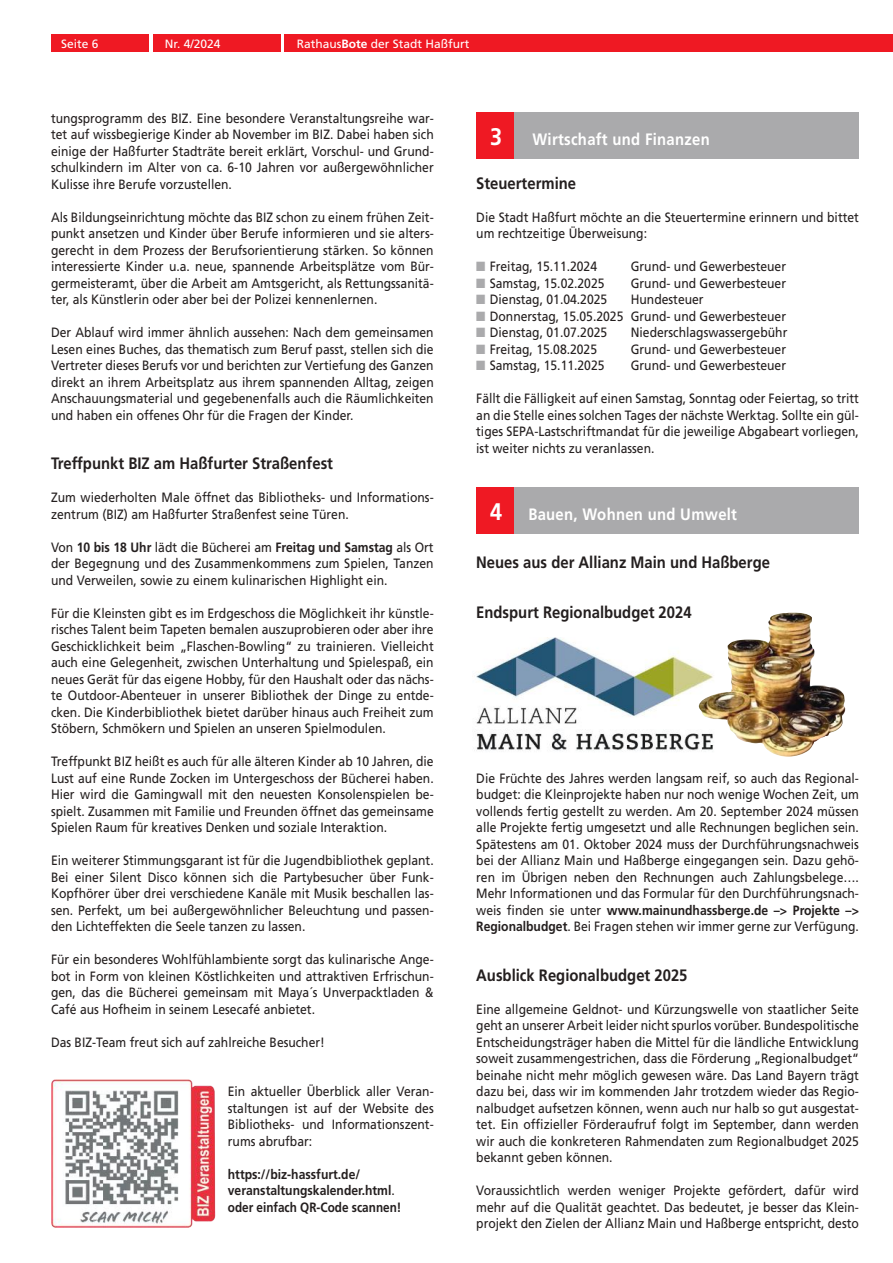
<style>
.page{position:relative;width:893px;height:1263px;background:#fff}
.page>*{position:absolute;margin:0;border:0;box-sizing:border-box;transform-origin:0 0}
.t1{font:700 24px "Frutiger";color:#fff;scale:.9 1}
.t2{font:700 16.5px "Frutiger";color:#241f1f;scale:.9 1}
.t3{font:700 16.5px "Frutiger";letter-spacing:.02em;color:#fff;scale:.9 1}
.t4{font:13.5px/16.5px "Frutiger";color:#241f1f;text-align:justify;scale:.9 1}
.t5{font:700 13.5px/16.5px "Frutiger";color:#241f1f;scale:.9 1}
.t6{font:12px "Frutiger";color:#fff}
.s1{font-weight:700}
.s2{font-weight:400}
.s3{color:#aaaaac}
.s4{font-size:24px}
</style>
<div class="page">
<div style="left:51px;top:34px;width:98px;height:17px;background:#ef1923"></div>
<div style="left:153px;top:34px;width:128px;height:17px;background:#ef1923"></div>
<div style="left:285px;top:34px;width:608px;height:17px;background:#ef1923"></div>
<img style="left:51px;top:1080px;width:165px;height:147px">
<div style="left:476px;top:112px;width:38px;height:47px;background:#ef1923"></div>
<div style="left:514px;top:112px;width:345px;height:47px;background:#aaaaac"></div>
<div style="left:476px;top:487px;width:38px;height:47px;background:#ef1923"></div>
<div style="left:514px;top:487px;width:345px;height:47px;background:#aaaaac"></div>
<img style="left:476px;top:637px;width:222px;height:114px">
<img style="left:698px;top:613px;width:148px;height:144px">
<p class="t6" style="left:61px;top:37px;width:39px">Seite 6</p>
<p class="t6" style="left:165px;top:37px;width:57px">Nr. 4/2024</p>
<p class="t6" style="left:297px;top:37px;width:174px">Rathaus<span class="s1">Bote</span> der Stadt Haßfurt</p>
<p class="t4" style="left:51px;top:110px;width:427px">tungsprogramm des BIZ. Eine besondere Veranstaltungsreihe war&shy;tet auf wissbegierige Kinder ab November im BIZ. Dabei haben sich einige der Haßfurter Stadträte bereit erklärt, Vorschul- und Grund&shy;schulkindern im Alter von ca. 6-10 Jahren vor außergewöhnlicher Kulisse ihre Berufe vorzustellen.</p>
<p class="t4" style="left:51px;top:209px;width:427px">Als Bildungseinrichtung möchte das BIZ schon zu einem frühen Zeit&shy;punkt ansetzen und Kinder über Berufe informieren und sie alters&shy;gerecht in dem Prozess der Berufsorientierung stärken. So können interessierte Kinder u.a. neue, spannende Arbeitsplätze vom Bür&shy;germeisteramt, über die Arbeit am Amtsgericht, als Rettungssanitä&shy;ter, als Künstlerin oder aber bei der Polizei kennenlernen.</p>
<p class="t4" style="left:51px;top:324px;width:427px">Der Ablauf wird immer ähnlich aussehen: Nach dem gemeinsamen Lesen eines Buches, das thematisch zum Beruf passt, stellen sich die Vertreter dieses Berufs vor und berichten zur Vertiefung des Ganzen direkt an ihrem Arbeitsplatz aus ihrem spannenden Alltag, zeigen Anschauungsmaterial und gegebenenfalls auch die Räumlichkeiten und haben ein offenes Ohr für die Fragen der Kinder.</p>
<p class="t2" style="left:51px;top:454px;width:315px">Treffpunkt BIZ am Haßfurter Straßenfest</p>
<p class="t4" style="left:51px;top:489px;width:427px">Zum wiederholten Male öffnet das Bibliotheks- und Informations&shy;zentrum (BIZ) am Haßfurter Straßenfest seine Türen.</p>
<p class="t4" style="left:51px;top:539px;width:427px">Von <span class="s1">10 bis 18 Uhr</span> lädt die Bücherei am <span class="s1">Freitag und Samstag</span> als Ort der Begegnung und des Zusammenkommens zum Spielen, Tanzen und Verweilen, sowie zu einem kulinarischen Highlight ein.</p>
<p class="t4" style="left:51px;top:605px;width:427px">Für die Kleinsten gibt es im Erdgeschoss die Möglichkeit ihr künstle&shy;risches Talent beim Tapeten bemalen auszuprobieren oder aber ihre Geschicklichkeit beim „Flaschen-Bowling“ zu trainieren. Vielleicht auch eine Gelegenheit, zwischen Unterhaltung und Spielespaß, ein neues Gerät für das eigene Hobby, für den Haushalt oder das nächs&shy;te Outdoor-Abenteuer in unserer Bibliothek der Dinge zu entde&shy;cken. Die Kinderbibliothek bietet darüber hinaus auch Freiheit zum Stöbern, Schmökern und Spielen an unseren Spielmodulen.</p>
<p class="t4" style="left:51px;top:753px;width:427px">Treffpunkt BIZ heißt es auch für alle älteren Kinder ab 10 Jahren, die Lust auf eine Runde Zocken im Untergeschoss der Bücherei haben.<br>Hier wird die Gamingwall mit den neuesten Konsolenspielen be&shy;spielt. Zusammen mit Familie und Freunden öffnet das gemeinsame Spielen Raum für kreatives Denken und soziale Interaktion.</p>
<p class="t4" style="left:51px;top:852px;width:427px">Ein weiterer Stimmungsgarant ist für die Jugendbibliothek geplant.<br>Bei einer Silent Disco können sich die Partybesucher über Funk-Kopfhörer über drei verschiedene Kanäle mit Musik beschallen las&shy;sen. Perfekt, um bei außergewöhnlicher Beleuchtung und passen&shy;den Lichteffekten die Seele tanzen zu lassen.</p>
<p class="t4" style="left:51px;top:951px;width:427px">Für ein besonderes Wohlfühlambiente sorgt das kulinarische Ange&shy;bot in Form von kleinen Köstlichkeiten und attraktiven Erfrischun&shy;gen, das die Bücherei gemeinsam mit Maya´s Unverpacktladen &amp; Café aus Hofheim in seinem Lesecafé anbietet.</p>
<p class="t4" style="left:51px;top:1034px;width:306px">Das BIZ-Team freut sich auf zahlreiche Besucher!</p>
<p class="t4" style="left:228px;top:1083px;width:230px">Ein aktueller Überblick aller Veran&shy;staltungen ist auf der Website des Bibliotheks- und Informationszent&shy;rums abrufbar:</p>
<p class="t5" style="left:228px;top:1166px;width:194px">https://biz-hassfurt.de/ veranstaltungskalender.html<span class="s2">. </span>oder einfach QR-Code scannen!</p>
<h1 class="t1" style="left:490px;top:122px;width:15px">3</h1>
<p class="t3" style="left:532px;top:129px;width:199px">Wirtschaft und Finanzen</p>
<p class="t2" style="left:476px;top:173px;width:112px">Steuertermine</p>
<p class="t4" style="left:476px;top:209px;width:427px">Die Stadt Haßfurt möchte an die Steuertermine erinnern und bittet um rechtzeitige Überweisung:</p>
<p class="t4" style="left:476px;top:258px;width:136px"><span class="s3">■</span> Freitag, 15.11.2024</p>
<p class="t4" style="left:631px;top:258px;width:174px">Grund- und Gewerbesteuer</p>
<p class="t4" style="left:476px;top:275px;width:144px"><span class="s3">■</span> Samstag, 15.02.2025</p>
<p class="t4" style="left:631px;top:275px;width:174px">Grund- und Gewerbesteuer</p>
<p class="t4" style="left:476px;top:291px;width:147px"><span class="s3">■</span> Dienstag, 01.04.2025</p>
<p class="t4" style="left:631px;top:291px;width:83px">Hundesteuer</p>
<p class="t4" style="left:476px;top:308px;width:346px"><span class="s3">■</span> Donnerstag, 15.05.2025 Grund- und Gewerbesteuer</p>
<p class="t4" style="left:476px;top:324px;width:147px"><span class="s3">■</span> Dienstag, 01.07.2025</p>
<p class="t4" style="left:631px;top:324px;width:176px">Niederschlagswassergebühr</p>
<p class="t4" style="left:476px;top:341px;width:136px"><span class="s3">■</span> Freitag, 15.08.2025</p>
<p class="t4" style="left:631px;top:341px;width:174px">Grund- und Gewerbesteuer</p>
<p class="t4" style="left:476px;top:357px;width:144px"><span class="s3">■</span> Samstag, 15.11.2025</p>
<p class="t4" style="left:631px;top:357px;width:174px">Grund- und Gewerbesteuer</p>
<p class="t4" style="left:476px;top:390px;width:427px">Fällt die Fälligkeit auf einen Samstag, Sonntag oder Feiertag, so tritt an die Stelle eines solchen Tages der nächste Werktag. Sollte ein gül&shy;tiges SEPA-Lastschriftmandat für die jeweilige Abgabeart vorliegen, ist weiter nichts zu veranlassen.</p>
<p class="t3" style="left:490px;top:504px;width:276px"><span class="s4">4</span> Bauen, Wohnen und Umwelt</p>
<p class="t2" style="left:476px;top:553px;width:328px">Neues aus der Allianz Main und Haßberge</p>
<p class="t2" style="left:476px;top:602px;width:241px">Endspurt Regionalbudget 2024</p>
<p class="t4" style="left:476px;top:770px;width:427px">Die Früchte des Jahres werden langsam reif, so auch das Regional&shy;budget: die Kleinprojekte haben nur noch wenige Wochen Zeit, um vollends fertig gestellt zu werden. Am 20. September 2024 müssen alle Projekte fertig umgesetzt und alle Rechnungen beglichen sein.<br>Spätestens am 01. Oktober 2024 muss der Durchführungsnachweis bei der Allianz Main und Haßberge eingegangen sein. Dazu gehö&shy;ren im Übrigen neben den Rechnungen auch Zahlungsbelege….<br>Mehr Informationen und das Formular für den Durchführungsnach&shy;weis finden sie unter <span class="s1">www.mainundhassberge.de –&gt; Projekte –&gt; Regionalbudget</span>. Bei Fragen stehen wir immer gerne zur Verfügung.</p>
<p class="t2" style="left:476px;top:965px;width:236px">Ausblick Regionalbudget 2025</p>
<p class="t4" style="left:476px;top:1001px;width:427px">Eine allgemeine Geldnot- und Kürzungswelle von staatlicher Seite geht an unserer Arbeit leider nicht spurlos vorüber. Bundespolitische Entscheidungsträger haben die Mittel für die ländliche Entwicklung soweit zusammengestrichen, dass die Förderung „Regionalbudget“ beinahe nicht mehr möglich gewesen wäre. Das Land Bayern trägt dazu bei, dass wir im kommenden Jahr trotzdem wieder das Regio&shy;nalbudget aufsetzen können, wenn auch nur halb so gut ausgestat&shy;tet. Ein offizieller Förderaufruf folgt im September, dann werden wir auch die konkreteren Rahmendaten zum Regionalbudget 2025 bekannt geben können.</p>
<p class="t4" style="left:476px;top:1182px;width:427px">Voraussichtlich werden weniger Projekte gefördert, dafür wird mehr auf die Qualität geachtet. Das bedeutet, je besser das Klein&shy;projekt den Zielen der Allianz Main und Haßberge entspricht, desto</p>
</div>
